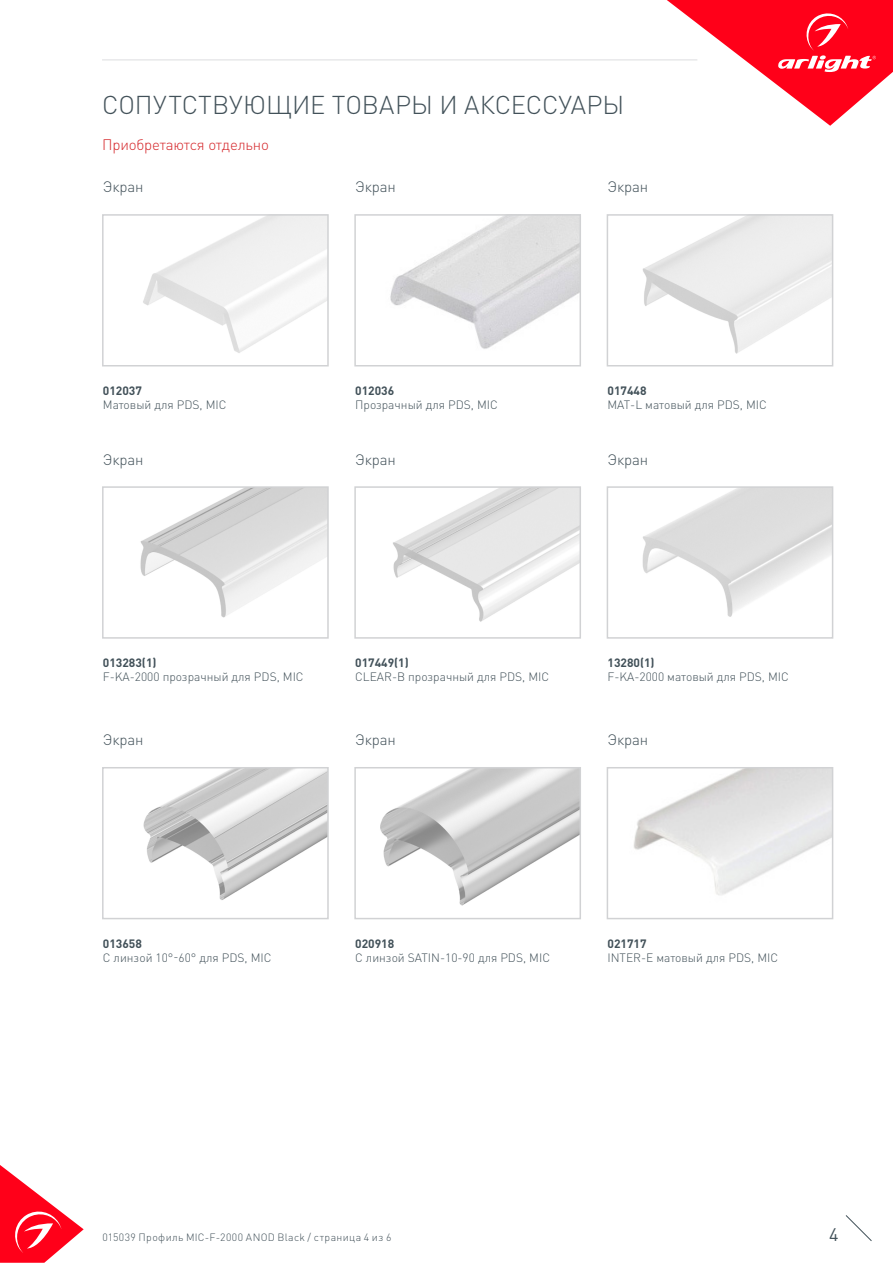
<style>
.page{position:relative;width:893px;height:1263px;background:#fff}
.page>*{position:absolute;margin:0;border:0;box-sizing:border-box;transform-origin:0 0}
.t1{font:300 25.5px "DIN Pro";color:#425159}
.t2{font:18px "DIN Pro";color:#425159}
.t3{font:300 15px "DIN Pro";letter-spacing:-.01em;color:#425159}
.t4{font:300 15px "DIN Pro";letter-spacing:-.01em;color:#d5262a}
.t5{font:300 12px "DIN Pro";color:#425159}
.t6{font:700 12px "DIN Pro";color:#425159}
.t7{font:300 10.5px "DIN Pro";letter-spacing:.035em;color:#425159}
</style>
<div class="page">
<svg style="left:0;top:1165px;width:84px;height:98px"></svg>
<svg style="left:845px;top:1215px;width:27px;height:26px"></svg>
<svg style="left:667px;top:0;width:226px;height:126px"></svg>
<hr style="left:102px;top:60px;width:595px;height:1px;background:#dcdddf">
<img style="left:143px;top:217px;width:183px;height:136px">
<div style="left:102px;top:214px;width:227px;height:152px;border:2px solid #d1d2d4"></div>
<img style="left:393px;top:489px;width:185px;height:133px">
<div style="left:354px;top:486px;width:227px;height:153px;border:2px solid #d1d2d4"></div>
<img style="left:642px;top:489px;width:188px;height:128px">
<div style="left:607px;top:486px;width:226px;height:153px;border:2px solid #d1d2d4"></div>
<img style="left:140px;top:489px;width:186px;height:129px">
<div style="left:102px;top:486px;width:227px;height:153px;border:2px solid #d1d2d4"></div>
<img style="left:143px;top:770px;width:183px;height:130px">
<div style="left:102px;top:767px;width:227px;height:152px;border:2px solid #d1d2d4"></div>
<img style="left:380px;top:770px;width:198px;height:136px">
<div style="left:354px;top:767px;width:227px;height:152px;border:2px solid #d1d2d4"></div>
<img style="left:390px;top:217px;width:188px;height:132px">
<div style="left:354px;top:214px;width:227px;height:152px;border:2px solid #d1d2d4"></div>
<img style="left:642px;top:217px;width:188px;height:137px">
<div style="left:607px;top:214px;width:226px;height:152px;border:2px solid #d1d2d4"></div>
<img style="left:633px;top:770px;width:197px;height:125px">
<div style="left:607px;top:767px;width:226px;height:152px;border:2px solid #d1d2d4"></div>
<p class="t1" style="left:102px;top:87px;width:524px">СОПУТСТВУЮЩИЕ ТОВАРЫ И АКСЕССУАРЫ</p>
<p class="t4" style="left:102px;top:134px;width:168px">Приобретаются отдельно</p>
<p class="t3" style="left:103px;top:177px;width:42px">Экран</p>
<p class="t3" style="left:355px;top:177px;width:42px">Экран</p>
<p class="t3" style="left:607px;top:177px;width:42px">Экран</p>
<p class="t6" style="left:103px;top:382px;width:41px">012037</p>
<p class="t5" style="left:103px;top:397px;width:125px">Матовый для PDS, MIC</p>
<p class="t3" style="left:103px;top:449px;width:42px">Экран</p>
<p class="t6" style="left:355px;top:382px;width:41px">012036</p>
<p class="t5" style="left:355px;top:397px;width:144px">Прозрачный для PDS, MIC</p>
<p class="t3" style="left:355px;top:449px;width:42px">Экран</p>
<p class="t6" style="left:607px;top:382px;width:41px">017448</p>
<p class="t5" style="left:607px;top:397px;width:161px">MAT-L матовый для PDS, MIC</p>
<p class="t3" style="left:607px;top:449px;width:42px">Экран</p>
<p class="t6" style="left:103px;top:654px;width:55px">013283(1)</p>
<p class="t5" style="left:103px;top:669px;width:202px">F-KA-2000 прозрачный для PDS, MIC</p>
<p class="t3" style="left:103px;top:729px;width:42px">Экран</p>
<p class="t6" style="left:355px;top:654px;width:55px">017449(1)</p>
<p class="t5" style="left:355px;top:669px;width:196px">CLEAR-B прозрачный для PDS, MIC</p>
<p class="t3" style="left:355px;top:729px;width:42px">Экран</p>
<p class="t6" style="left:607px;top:654px;width:49px">13280(1)</p>
<p class="t5" style="left:607px;top:669px;width:183px">F-KA-2000 матовый для PDS, MIC</p>
<p class="t3" style="left:607px;top:729px;width:42px">Экран</p>
<p class="t6" style="left:103px;top:935px;width:41px">013658</p>
<p class="t5" style="left:103px;top:949px;width:170px">С линзой 10°-60° для PDS, MIC</p>
<p class="t6" style="left:355px;top:935px;width:41px">020918</p>
<p class="t5" style="left:355px;top:949px;width:196px">С линзой SATIN-10-90 для PDS, MIC</p>
<p class="t6" style="left:607px;top:935px;width:41px">021717</p>
<p class="t5" style="left:607px;top:949px;width:172px">INTER-E матовый для PDS, MIC</p>
<p class="t7" style="left:102px;top:1230px;width:291px">015039 Профиль MIC-F-2000 ANOD Black / страница 4 из 6</p>
<h2 class="t2" style="left:829px;top:1222px;width:11px">4</h2>
</div>
